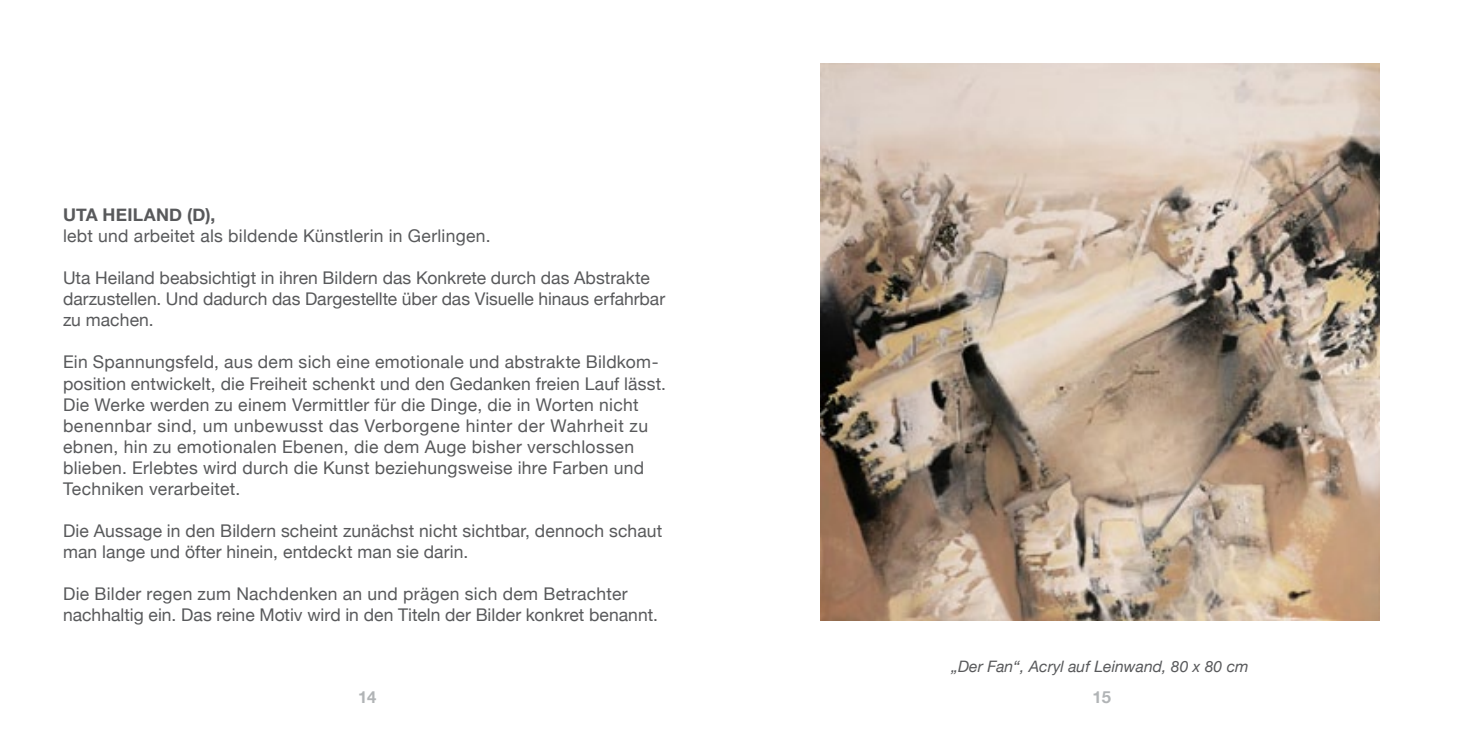
<style>
.page{position:relative;width:1469px;height:735px;background:#fff}
.page>*{position:absolute;margin:0;border:0;box-sizing:border-box;transform-origin:0 0}
.t1{font:17.5px/21px "Helvetica Neue";letter-spacing:.01em;color:#58595b}
.t2{font:700 17.5px "Helvetica Neue";color:#58595b}
.t3{font:700 16.62px "Helvetica Neue";color:#b1b4b6}
.t4{font:italic 15.75px "Helvetica Neue";color:#58595b}
</style>
<div class="page">
<img style="left:820px;top:63px;width:559px;height:557px">
<p class="t2" style="left:63px;top:201px;width:65px">UTA HEILAND</p>
<p class="t2" style="left:187px;top:201px;width:30px">(D),</p>
<p class="t1" style="left:63px;top:226px;width:429px">lebt und arbeitet als bildende Künstlerin in Gerlingen.</p>
<p class="t1" style="left:63px;top:268px;width:603px">Uta Heiland beabsichtigt in ihren Bildern das Konkrete durch das Abstrakte darzustellen. Und dadurch das Dargestellte über das Visuelle hinaus erfahrbar zu machen.</p>
<p class="t1" style="left:63px;top:352px;width:604px">Ein Spannungsfeld, aus dem sich eine emotionale und abstrakte Bildkom&shy;position entwickelt, die Freiheit schenkt und den Gedanken freien Lauf lässt.<br>Die Werke werden zu einem Vermittler für die Dinge, die in Worten nicht benennbar sind, um unbewusst das Verborgene hinter der Wahrheit zu ebnen, hin zu emotionalen Ebenen, die dem Auge bisher verschlossen blieben. Erlebtes wird durch die Kunst beziehungsweise ihre Farben und Techniken verarbeitet.</p>
<p class="t1" style="left:63px;top:520px;width:600px">Die Aussage in den Bildern scheint zunächst nicht sichtbar, dennoch schaut man lange und öfter hinein, entdeckt man sie darin.</p>
<p class="t1" style="left:63px;top:583px;width:596px">Die Bilder regen zum Nachdenken an und prägen sich dem Betrachter nachhaltig ein. Das reine Motiv wird in den Titeln der Bilder konkret benannt.</p>
<p class="t4" style="left:951px;top:654px;width:299px">„Der Fan“, Acryl auf Leinwand, 80 x 80 cm</p>
<p class="t3" style="left:358px;top:683px;width:20px">14</p>
<p class="t3" style="left:1092px;top:683px;width:20px">15</p>
</div>
